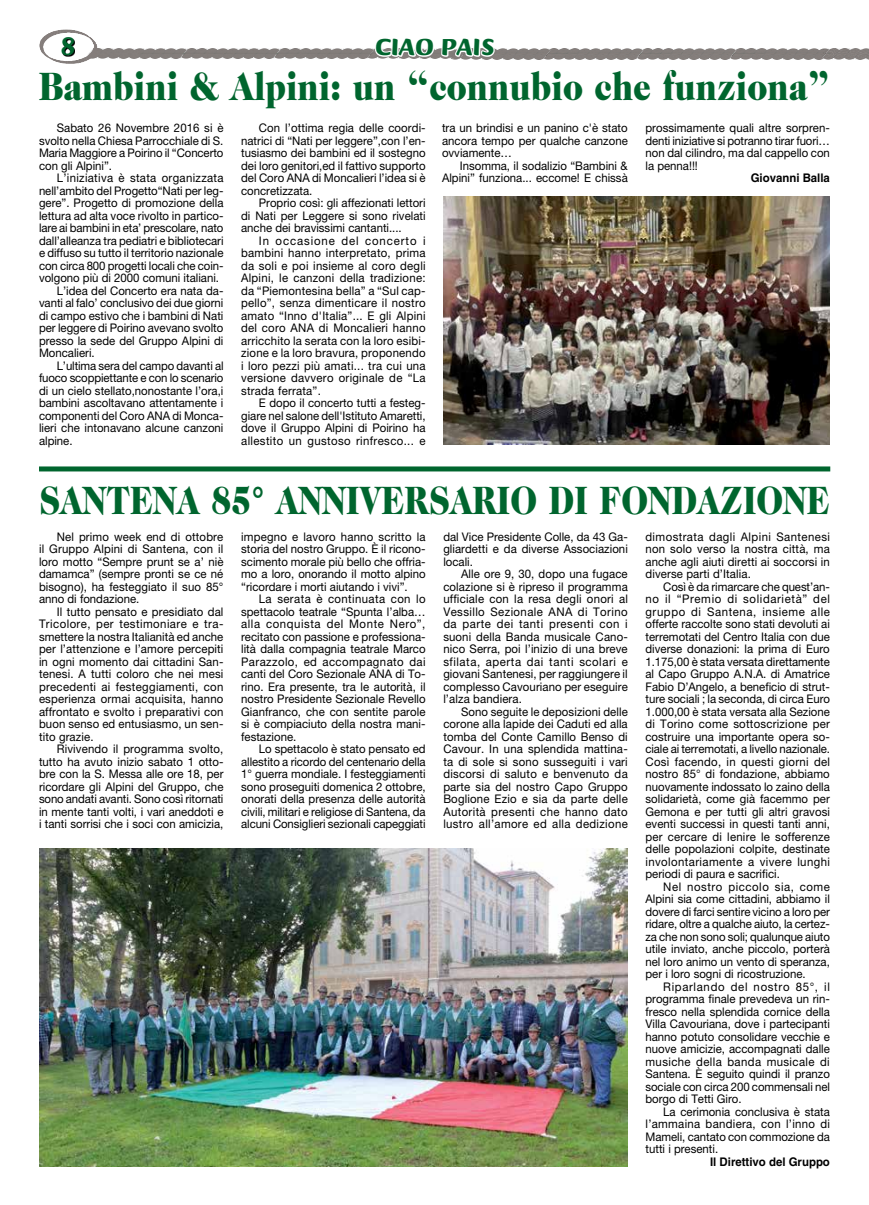
<style>
.page{position:relative;width:869px;height:1205px;background:#fff}
.page>*{position:absolute;margin:0;border:0;box-sizing:border-box;transform-origin:0 0}
.t1{font:900 40px "Caslon 224 Std";color:#00652e;scale:.87 1}
.t2{font:900 40px "Caslon 224 Std";color:#00652e;scale:.82 1}
.t3{font:700 27.5px "Briem Script Std";color:#00652e}
.t4{font:900 25px "Briem Script Std";color:#00652e}
.t5{font:11.88px/12.5px "Helvetica Neue LT Std";color:#000;text-align:justify;scale:.96 1}
.t6{font:700 11.88px "Helvetica LT Std";color:#000;scale:.96 1}
.t7{font:11.88px "Helvetica Neue LT Std";letter-spacing:.025em;color:#000;scale:.96 1}
</style>
<div class="page">
<img style="left:736px;top:49px;width:86px;height:10px">
<img style="left:643px;top:49px;width:93px;height:10px">
<img style="left:550px;top:49px;width:93px;height:10px">
<img style="left:496px;top:49px;width:54px;height:10px">
<img style="left:281px;top:49px;width:92px;height:10px">
<img style="left:187px;top:49px;width:94px;height:10px">
<img style="left:97px;top:49px;width:90px;height:10px">
<img style="left:822px;top:49px;width:46px;height:10px">
<svg style="left:39px;top:30px;width:58px;height:34px"></svg>
<div style="left:39px;top:466px;width:790px;height:5px;background:#00652e"></div>
<img style="left:443px;top:197px;width:386px;height:248px">
<img style="left:39px;top:849px;width:588px;height:317px">
<svg style="left:373px;top:48px;width:123px;height:11px"></svg>
<h2 class="t3" style="left:60px;top:31px;width:17px">8</h2>
<h1 class="t1" style="left:39px;top:63px;width:910px">Bambini &amp; Alpini: un “connubio che funziona”</h1>
<p class="t5" style="left:39px;top:121px;width:193px;text-indent:18px">Sabato 26 Novembre 2016 si è svolto nella Chiesa Parrocchiale di S.<br>Maria Maggiore a Poirino il “Concerto con gli Alpini”.</p>
<p class="t7" style="left:57px;top:171px;width:175px">L’iniziativa è stata organizzata</p>
<p class="t5" style="left:39px;top:184px;width:193px">nell’ambito del Progetto“Nati per leg-</p>
<p class="t5" style="left:39px;top:196px;width:193px">gere”. Progetto di promozione della</p>
<p class="t5" style="left:39px;top:209px;width:193px">lettura ad alta voce rivolto in partico-</p>
<p class="t5" style="left:39px;top:221px;width:193px">lare ai bambini in eta’ prescolare, nato</p>
<p class="t5" style="left:39px;top:234px;width:194px">dall’alleanza tra pediatri e bibliotecari</p>
<p class="t5" style="left:39px;top:246px;width:194px">e diffuso su tutto il territorio nazionale</p>
<p class="t5" style="left:39px;top:259px;width:193px">con circa 800 progetti locali che coin-</p>
<p class="t5" style="left:39px;top:271px;width:189px">volgono più di 2000 comuni italiani.</p>
<p class="t5" style="left:57px;top:284px;width:175px">L’idea del Concerto era nata da-</p>
<p class="t5" style="left:39px;top:296px;width:193px">vanti al falo’ conclusivo dei due giorni</p>
<p class="t5" style="left:39px;top:309px;width:193px">di campo estivo che i bambini di Nati</p>
<p class="t5" style="left:39px;top:321px;width:193px">per leggere di Poirino avevano svolto</p>
<p class="t5" style="left:39px;top:334px;width:193px">presso la sede del Gruppo Alpini di</p>
<p class="t5" style="left:39px;top:346px;width:60px">Moncalieri.</p>
<p class="t5" style="left:57px;top:359px;width:175px">L’ultima sera del campo davanti al</p>
<p class="t5" style="left:39px;top:371px;width:193px">fuoco scoppiettante e con lo scenario</p>
<p class="t5" style="left:39px;top:384px;width:193px">di un cielo stellato,nonostante l’ora,i</p>
<p class="t5" style="left:39px;top:396px;width:193px">bambini ascoltavano attentamente i</p>
<p class="t5" style="left:39px;top:409px;width:193px">componenti del Coro ANA di Monca-</p>
<p class="t5" style="left:39px;top:421px;width:193px">lieri che intonavano alcune canzoni</p>
<p class="t5" style="left:39px;top:434px;width:36px">alpine.</p>
<h3 class="t4" style="left:375px;top:33px;width:121px">CIAO PAIS</h3>
<p class="t5" style="left:241px;top:121px;width:193px;text-indent:18px">Con l’ottima regia delle coordi&shy;natrici di “Nati per leggere”,con l’en&shy;tusiasmo dei bambini ed il sostegno dei loro genitori,ed il fattivo supporto del Coro ANA di Moncalieri l’idea si è concretizzata.</p>
<p class="t5" style="left:241px;top:196px;width:194px;text-indent:18px">Proprio così: gli affezionati lettori di Nati per Leggere si sono rivelati anche dei bravissimi cantanti....</p>
<p class="t5" style="left:241px;top:234px;width:194px;text-indent:18px">In occasione del concerto i bambini hanno interpretato, prima da soli e poi insieme al coro degli Alpini, le canzoni della tradizione: da “Piemontesina bella” a “Sul cap&shy;pello”, senza dimenticare il nostro amato “Inno d'Italia”... E gli Alpini del coro ANA di Moncalieri hanno arricchito la serata con la loro esibi&shy;zione e la loro bravura, proponendo i loro pezzi più amati... tra cui una versione davvero originale de “La strada ferrata”.</p>
<p class="t5" style="left:241px;top:396px;width:193px;text-indent:18px">E dopo il concerto tutti a festeg&shy;giare nel salone dell'Istituto Amaretti, dove il Gruppo Alpini di Poirino ha allestito un gustoso rinfresco... e</p>
<p class="t5" style="left:442px;top:121px;width:195px">tra un brindisi e un panino c'è stato ancora tempo per qualche canzone ovviamente…</p>
<p class="t5" style="left:442px;top:159px;width:195px;text-align:right">Insomma, il sodalizio “Bambini &amp;<br>Alpini” funziona... eccome! E chissà</p>
<p class="t5" style="left:645px;top:121px;width:193px">prossimamente quali altre sorpren&shy;denti iniziative si potranno tirar fuori… non dal cilindro, ma dal cappello con la penna!!!</p>
<p class="t6" style="left:750px;top:171px;width:84px">Giovanni Balla</p>
<h1 class="t2" style="left:39px;top:477px;width:965px">SANTENA 85° ANNIVERSARIO DI FONDAZIONE</h1>
<p class="t5" style="left:241px;top:530px;width:193px">impegno e lavoro hanno scritto la storia del nostro Gruppo. È il ricono&shy;scimento morale più bello che offria&shy;mo a loro, onorando il motto alpino “ricordare i morti aiutando i vivi”.</p>
<p class="t5" style="left:241px;top:592px;width:194px;text-indent:18px">La serata è continuata con lo spettacolo teatrale “Spunta l’alba… alla conquista del Monte Nero”, recitato con passione e professiona&shy;lità dalla compagnia teatrale Marco Parazzolo, ed accompagnato dai canti del Coro Sezionale ANA di To&shy;rino. Era presente, tra le autorità, il nostro Presidente Sezionale Revello Gianfranco, che con sentite parole si è compiaciuto della nostra mani&shy;festazione.</p>
<p class="t5" style="left:241px;top:742px;width:194px;text-indent:18px">Lo spettacolo è stato pensato ed allestito a ricordo del centenario della 1° guerra mondiale. I festeggiamenti sono proseguiti domenica 2 ottobre, onorati della presenza delle autorità civili, militari e religiose di Santena, da alcuni Consiglieri sezionali capeggiati</p>
<p class="t5" style="left:645px;top:530px;width:194px">dimostrata dagli Alpini Santenesi non solo verso la nostra città, ma anche agli aiuti diretti ai soccorsi in diverse parti d’Italia.</p>
<p class="t5" style="left:645px;top:580px;width:194px;text-indent:18px">Così è da rimarcare che quest’an&shy;no il “Premio di solidarietà” del gruppo di Santena, insieme alle offerte raccolte sono stati devoluti ai terremotati del Centro Italia con due diverse donazioni: la prima di Euro 1.175,00 è stata versata direttamente al Capo Gruppo A.N.A. di Amatrice Fabio D’Angelo, a beneficio di strut&shy;ture sociali ; la seconda, di circa Euro 1.000,00 è stata versata alla Sezione di Torino come sottoscrizione per costruire una importante opera so&shy;ciale ai terremotati, a livello nazionale.<br>Così facendo, in questi giorni del nostro 85° di fondazione, abbiamo nuovamente indossato lo zaino della solidarietà, come già facemmo per Gemona e per tutti gli altri gravosi eventi successi in questi tanti anni, per cercare di lenire le sofferenze delle popolazioni colpite, destinate involontariamente a vivere lunghi periodi di paura e sacrifici.</p>
<p class="t5" style="left:645px;top:880px;width:194px;text-indent:18px">Nel nostro piccolo sia, come Alpini sia come cittadini, abbiamo il dovere di farci sentire vicino a loro per ridare, oltre a qualche aiuto, la certez&shy;za che non sono soli; qualunque aiuto utile inviato, anche piccolo, porterà nel loro animo un vento di speranza, per i loro sogni di ricostruzione.</p>
<p class="t5" style="left:645px;top:980px;width:193px;text-indent:18px">Riparlando del nostro 85°, il programma finale prevedeva un rin&shy;fresco nella splendida cornice della Villa Cavouriana, dove i partecipanti hanno potuto consolidare vecchie e nuove amicizie, accompagnati dalle musiche della banda musicale di Santena. È seguito quindi il pranzo sociale con circa 200 commensali nel borgo di Tetti Giro.</p>
<p class="t5" style="left:645px;top:1105px;width:194px;text-indent:18px">La cerimonia conclusiva è stata l’ammaina bandiera, con l’inno di Mameli, cantato con commozione da tutti i presenti.</p>
<p class="t6" style="left:709px;top:1154px;width:126px">Il Direttivo del Gruppo</p>
<p class="t5" style="left:443px;top:530px;width:194px">dal Vice Presidente Colle, da 43 Ga&shy;gliardetti e da diverse Associazioni locali.</p>
<p class="t5" style="left:443px;top:567px;width:194px;text-indent:18px">Alle ore 9, 30, dopo una fugace colazione si è ripreso il programma ufficiale con la resa degli onori al Vessillo Sezionale ANA di Torino da parte dei tanti presenti con i suoni della Banda musicale Cano&shy;nico Serra, poi l’inizio di una breve sfilata, aperta dai tanti scolari e giovani Santenesi, per raggiungere il complesso Cavouriano per eseguire l’alza bandiera.</p>
<p class="t5" style="left:443px;top:705px;width:193px;text-indent:18px">Sono seguite le deposizioni delle corone alla lapide dei Caduti ed alla tomba del Conte Camillo Benso di Cavour. In una splendida mattina&shy;ta di sole si sono susseguiti i vari discorsi di saluto e benvenuto da parte sia del nostro Capo Gruppo Boglione Ezio e sia da parte delle Autorità presenti che hanno dato lustro all’amore ed alla dedizione</p>
<p class="t5" style="left:39px;top:530px;width:193px;text-indent:18px">Nel primo week end di ottobre il Gruppo Alpini di Santena, con il loro motto “Sempre prunt se a’ niè damamca” (sempre pronti se ce né bisogno), ha festeggiato il suo 85° anno di fondazione.</p>
<p class="t5" style="left:39px;top:605px;width:193px;text-indent:18px">Il tutto pensato e presidiato dal Tricolore, per testimoniare e tra&shy;smettere la nostra Italianità ed anche per l’attenzione e l’amore percepiti in ogni momento dai cittadini San&shy;tenesi. A tutti coloro che nei mesi precedenti ai festeggiamenti, con esperienza ormai acquisita, hanno affrontato e svolto i preparativi con buon senso ed entusiasmo, un sen&shy;tito grazie.</p>
<p class="t5" style="left:39px;top:742px;width:193px;text-indent:18px">Rivivendo il programma svolto, tutto ha avuto inizio sabato 1 otto&shy;bre con la S. Messa alle ore 18, per ricordare gli Alpini del Gruppo, che sono andati avanti. Sono così ritornati in mente tanti volti, i vari aneddoti e i tanti sorrisi che i soci con amicizia,</p>
</div>
